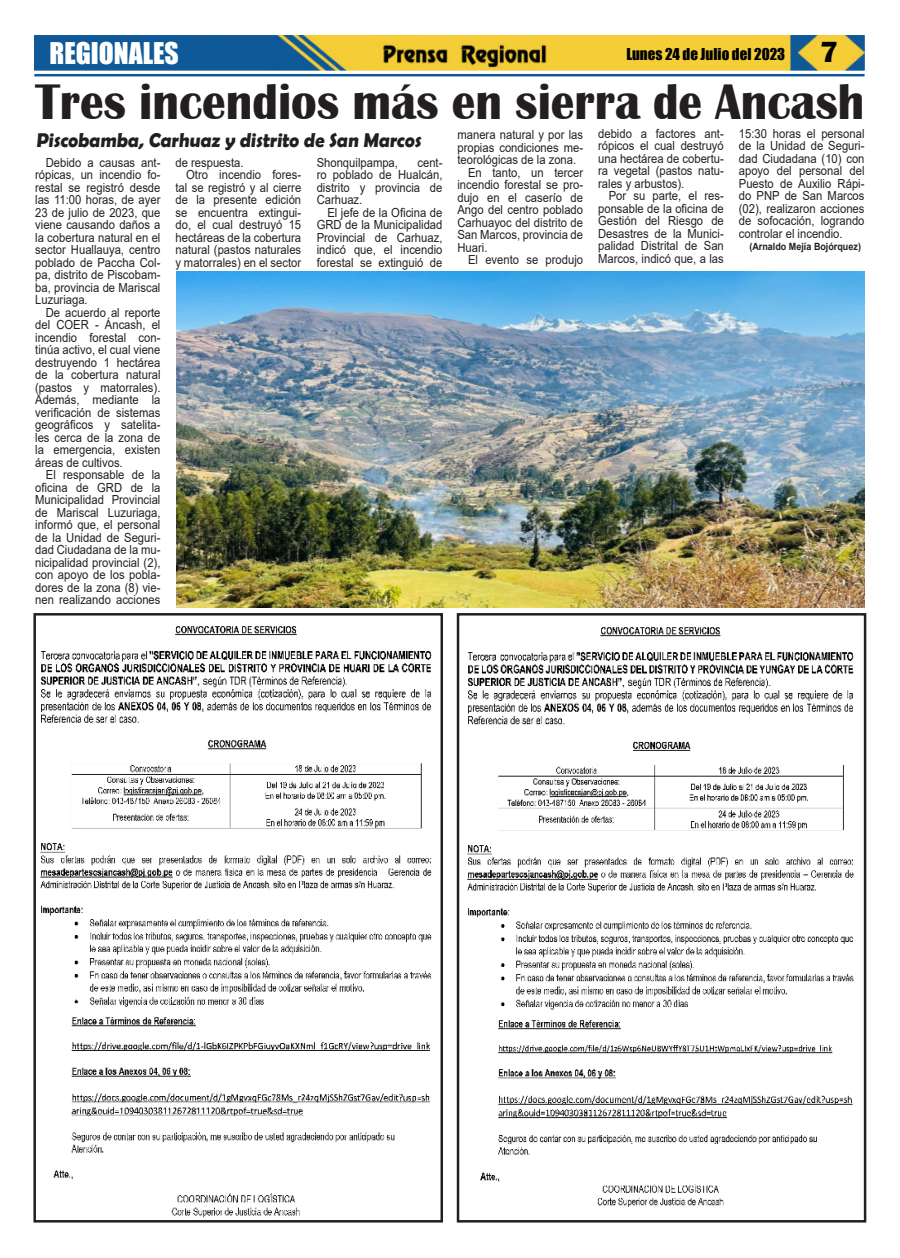
<style>
.page{position:relative;width:900px;height:1258px;background:#fff}
.page>*{position:absolute;margin:0;border:0;box-sizing:border-box;transform-origin:0 0}
.t1{font:700 51.5px "Britannic";color:#231f20;scale:.92 1}
.t2{font:27.5px "Impact";color:#fff}
.t3{font:700 20px "Berlin Sans FB Demi";color:#231f20;scale:.94 1}
.t4{font:15px "Impact";color:#000}
.t5{font:12.5px/12.5px "Arial";color:#231f20;text-align:justify;scale:.9 1}
.t6{font:700 10px "Arial";color:#231f20;scale:.9 1}
.s1{font-family:"Britannic";font-weight:700;font-size:30px}
</style>
<div class="page">
<img style="left:34px;top:35px;width:831px;height:36px">
<hr style="left:34px;top:74px;width:831px;height:2px;background:#0f5998">
<img style="left:380px;top:41px;width:169px;height:27px">
<img style="left:40px;top:626px;width:392px;height:592px">
<div style="left:33px;top:613px;width:410px;height:609px;border:3px solid #231f20"></div>
<img style="left:467px;top:627px;width:387px;height:580px">
<div style="left:457px;top:613px;width:409px;height:609px;border:3px solid #231f20"></div>
<img style="left:176px;top:271px;width:689px;height:337px">
<h2 class="t2" style="left:50px;top:38px;width:131px">REGIONALES</h2>
<p class="t4" style="left:626px;top:46px;width:214px">Lunes 24 de Julio del 2023 <span class="s1">7</span></p>
<h1 class="t1" style="left:35px;top:83px;width:903px">Tres incendios más en sierra de Ancash</h1>
<p class="t5" style="left:35px;top:157px;width:141px;text-indent:11px">Debido a causas ant&shy;rópicas, un incendio fo&shy;restal se registró desde las 11:00 horas, de ayer 23 de julio de 2023, que viene causando daños a la cobertura natural en el sector Huallauya, centro poblado de Paccha Col&shy;pa, distrito de Piscobam&shy;ba, provincia de Mariscal Luzuriaga.</p>
<p class="t5" style="left:35px;top:307px;width:141px;text-indent:11px">De acuerdo al reporte del COER - Áncash, el incendio forestal con&shy;tinúa activo, el cual viene destruyendo 1 hectárea de la cobertura natural (pastos y matorrales).<br>Además, mediante la verificación de sistemas geográficos y satelita&shy;les cerca de la zona de la emergencia, existen áreas de cultivos.</p>
<p class="t5" style="left:35px;top:470px;width:141px;text-indent:11px">El responsable de la oficina de GRD de la Municipalidad Provincial de Mariscal Luzuriaga, informó que, el personal de la Unidad de Seguri&shy;dad Ciudadana de la mu&shy;nicipalidad provincial (2), con apoyo de los pobla&shy;dores de la zona (8) vie&shy;nen realizando acciones</p>
<p class="t5" style="left:739px;top:127px;width:141px">15:30 horas el personal de la Unidad de Seguri&shy;dad Ciudadana (10) con apoyo del personal del Puesto de Auxilio Rápi&shy;do PNP de San Marcos (02), realizaron acciones de sofocación, logrando controlar el incendio.</p>
<p class="t6" style="left:749px;top:243px;width:125px">(Arnaldo Mejía Bojórquez)</p>
<p class="t5" style="left:598px;top:128px;width:141px">debido a factores ant&shy;rópicos el cual destruyó una hectárea de cobertu&shy;ra vegetal (pastos natu&shy;rales y arbustos).</p>
<p class="t5" style="left:598px;top:191px;width:141px;text-indent:11px">Por su parte, el res&shy;ponsable de la oficina de Gestión del Riesgo de Desastres de la Munici&shy;palidad Distrital de San Marcos, indicó que, a las</p>
<h3 class="t3" style="left:36px;top:129px;width:414px">Piscobamba, Carhuaz y distrito de San Marcos</h3>
<p class="t5" style="left:457px;top:130px;width:141px">manera natural y por las</p>
<p class="t5" style="left:457px;top:142px;width:141px">propias condiciones me-</p>
<p class="t5" style="left:457px;top:155px;width:134px">teorológicas de la zona.</p>
<p class="t5" style="left:468px;top:167px;width:129px">En tanto, un tercer</p>
<p class="t5" style="left:457px;top:180px;width:141px">incendio forestal se pro-</p>
<p class="t5" style="left:457px;top:192px;width:141px">dujo en el caserío de</p>
<p class="t5" style="left:457px;top:205px;width:141px">Ango del centro poblado</p>
<p class="t5" style="left:457px;top:217px;width:141px">Carhuayoc del distrito de</p>
<p class="t5" style="left:457px;top:230px;width:141px">San Marcos, provincia de</p>
<p class="t5" style="left:457px;top:242px;width:35px">Huari.</p>
<p class="t5" style="left:468px;top:255px;width:129px">El evento se produjo</p>
<p class="t5" style="left:317px;top:157px;width:92px">Shonquilpampa,</p>
<p class="t5" style="left:176px;top:157px;width:77px">de respuesta.</p>
<p class="t5" style="left:186px;top:170px;width:129px">Otro incendio fores-</p>
<p class="t5" style="left:176px;top:182px;width:141px">tal se registró y al cierre</p>
<p class="t5" style="left:176px;top:195px;width:141px">de la presente edición</p>
<p class="t5" style="left:176px;top:207px;width:141px">se encuentra extingui-</p>
<p class="t5" style="left:176px;top:219px;width:141px">do, el cual destruyó 15</p>
<p class="t5" style="left:176px;top:232px;width:141px">hectáreas de la cobertura</p>
<p class="t5" style="left:176px;top:245px;width:141px">natural (pastos naturales</p>
<p class="t5" style="left:176px;top:257px;width:141px">y matorrales) en el sector</p>
<p class="t5" style="left:317px;top:157px;width:141px;text-indent:101px">cent&shy;ro poblado de Hualcán, distrito y provincia de Carhuaz.</p>
<p class="t5" style="left:317px;top:206px;width:141px;text-indent:11px">El jefe de la Oficina de GRD de la Municipalidad Provincial de Carhuaz, indicó que, el incendio forestal se extinguió de</p>
</div>
